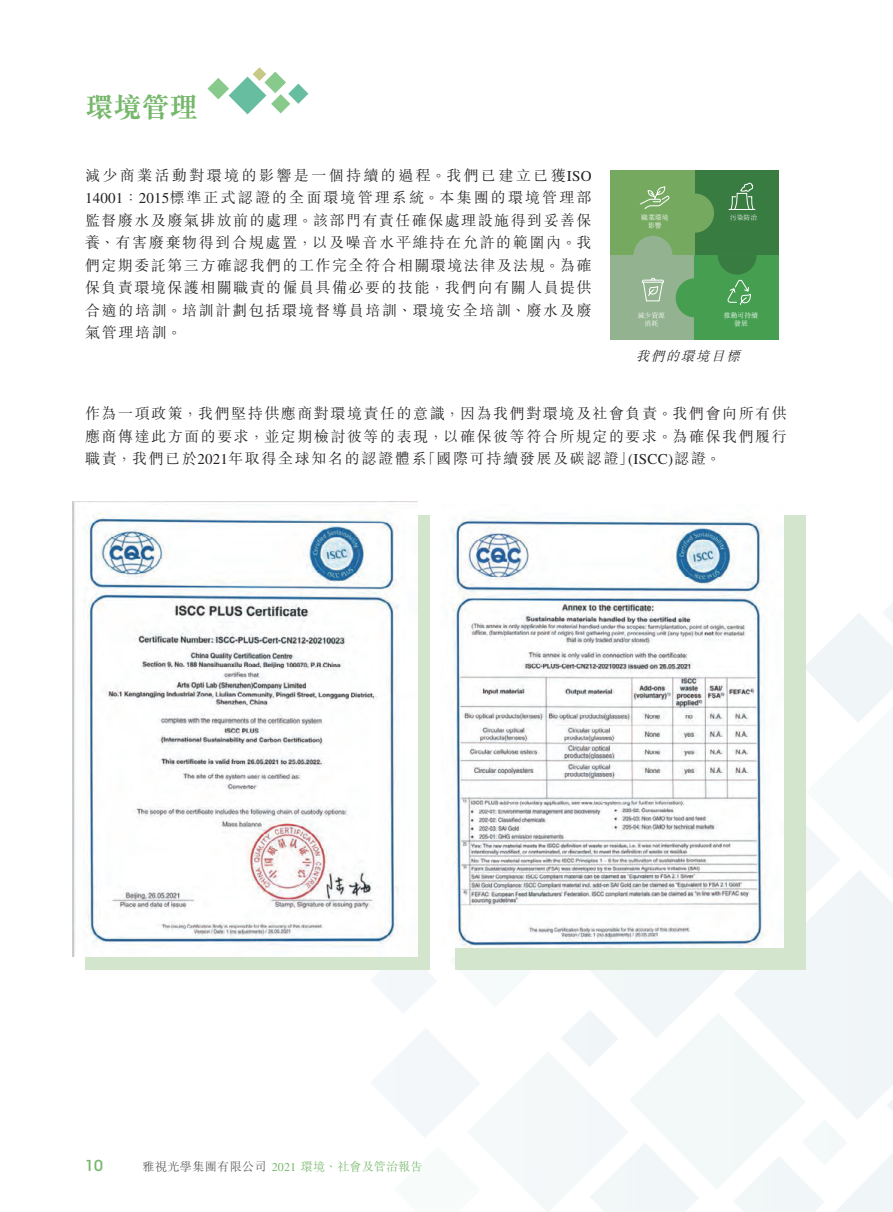
<style>
.page{position:relative;width:893px;height:1212px;background:#fff}
.page>*{position:absolute;margin:0;border:0;box-sizing:border-box;transform-origin:0 0}
.t1{font:700 28.5px "M Sung HK";color:#76b76b}
._01_Body_Text{font:300 15px/22.5px "M Sung HK";letter-spacing:.11em;color:#231f20;text-align:justify}
.t2{font:500 15px "ITC Avant Garde Std";color:#76b76b}
._02_Note_Text{font:italic 300 13.5px "M Sung HK";color:#231f20}
.t3{font:300 12px "M Sung HK";letter-spacing:.035em;color:#57585a}
.t4{font:6.9px/8.2px "M Sung HK Light E Ten B5 H";color:#fff;text-align:center}
.s1{font-family:"Times LT Std";font-weight:400}
.s2{font-family:"Times LT Std";font-weight:400;color:#76b76b}
.s3{color:#76b76b}
</style>
<div class="page">
<svg style="left:386px;top:603px;width:507px;height:609px"></svg>
<svg style="left:207px;top:67px;width:101px;height:47px"></svg>
<div style="left:611px;top:255px;width:84px;height:85px;background:#93b390"></div>
<div style="left:695px;top:255px;width:84px;height:85px;background:#469f51"></div>
<div style="left:695px;top:170px;width:84px;height:85px;background:#397c42"></div>
<div style="left:611px;top:170px;width:84px;height:85px;background:#76a960"></div>
<svg style="left:634px;top:182px;width:123px;height:135px"></svg>
<div style="left:85px;top:515px;width:345px;height:455px;background:#d3e5cc"></div>
<img style="left:73px;top:501px;width:345px;height:455px">
<div style="left:456px;top:515px;width:350px;height:455px;background:#d3e5cc"></div>
<img style="left:442px;top:515px;width:342px;height:432px">
<h1 class="t1" style="left:85px;top:93px;width:114px">環境管理</h1>
<p class="_01_Body_Text" style="left:85px;top:163px;width:508px">減少商業活動對環境的影響是一個持續的過程。我們已建立已獲<span class="s1">ISO 14001</span>：<span class="s1">2015</span>標準正式認證的全面環境管理系統。本集團的環境管理部監督廢水及廢氣排放前的處理。該部門有責任確保處理設施得到妥善保養、有害廢棄物得到合規處置，以及噪音水平維持在允許的範圍內。我們定期委託第三方確認我們的工作完全符合相關環境法律及法規。為確保負責環境保護相關職責的僱員具備必要的技能，我們向有關人員提供合適的培訓。培訓計劃包括環境督導員培訓、環境安全培訓、廢水及廢氣管理培訓。</p>
<p class="t4" style="left:641px;top:213px;width:29px">職業環境影響</p>
<p class="t4" style="left:730px;top:213px;width:29px">污染防治</p>
<p class="t4" style="left:638px;top:311px;width:29px">減少資源消耗</p>
<p class="t4" style="left:724px;top:311px;width:36px">推動可持續發展</p>
<p class="_02_Note_Text" style="left:636px;top:347px;width:110px">我們的環境目標</p>
<p class="_01_Body_Text" style="left:85px;top:401px;width:703px">作為一項政策，我們堅持供應商對環境責任的意識，因為我們對環境及社會負責。我們會向所有供應商傳達此方面的要求，並定期檢討彼等的表現，以確保彼等符合所規定的要求。為確保我們履行職責，我們已於<span class="s1">2021</span>年取得全球知名的認證體系「國際可持續發展及碳認證」<span class="s1">(ISCC)</span>認證。</p>
<p class="t2" style="left:85px;top:1156px;width:19px">10</p>
<p class="t3" style="left:143px;top:1158px;width:281px">雅視光學集團有限公司 <span class="s2">2021</span> <span class="s3">環境、社會及管治報告</span></p>
</div>
